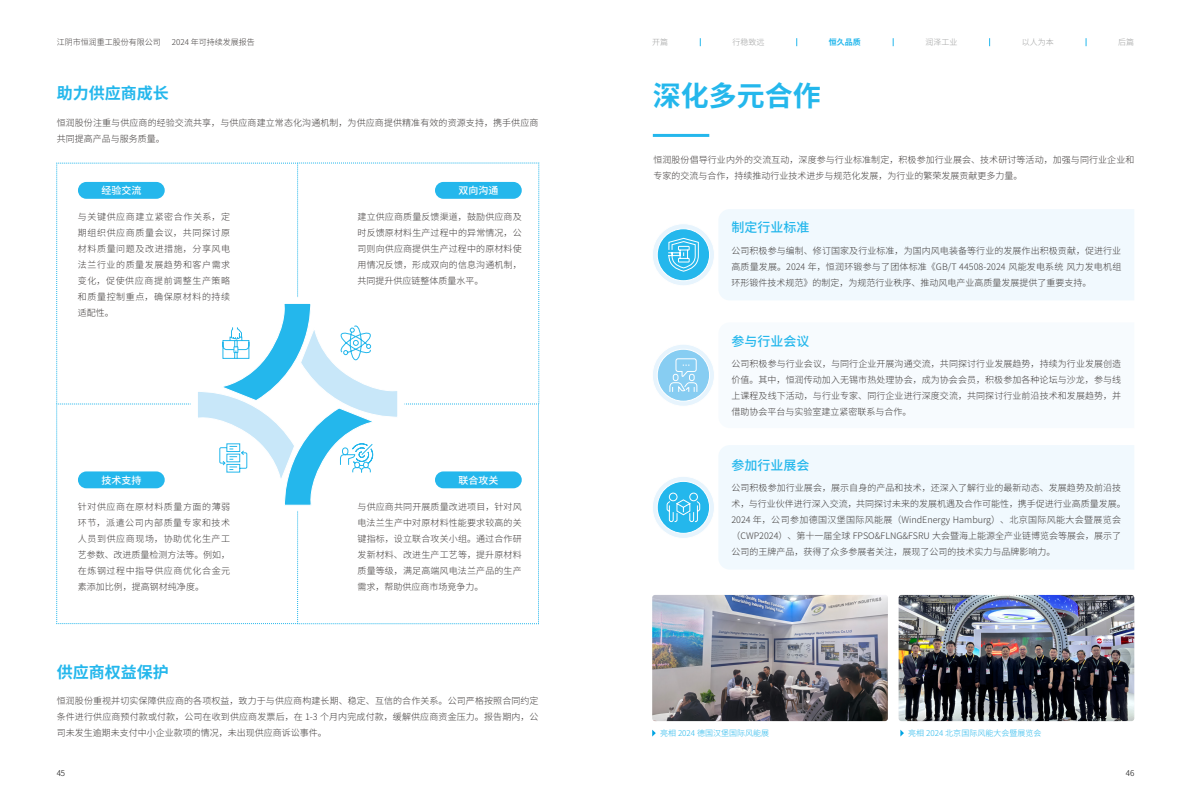
<style>
.page{position:relative;width:1191px;height:808px;background:#fff}
.page>*{position:absolute;margin:0;border:0;box-sizing:border-box;transform-origin:0 0}
.t1{font:700 28px "Source Han Sans CN";color:#24b7ec}
.t2{font:700 16px "Source Han Sans CN";color:#24b7ec}
.t3{font:500 13px "Source Han Sans CN";color:#24b7ec}
.t4{font:500 10px "Source Han Sans CN";color:#fff}
.t5{font:300 9px/16px "Source Han Sans CN";letter-spacing:.01em;color:#3e3a39;text-align:justify}
.t6{font:300 8px "Source Han Sans CN";color:#24b7ec}
.t7{font:300 8px "Source Han Sans CN";color:#3e3a39}
.t8{font:300 8px "Source Han Sans CN";color:#9fa0a0}
.t9{font:300 8px "Source Han Sans CN";color:#000}
.t10{font:700 8px "Source Han Sans CN";color:#24b7ec}
</style>
<div class="page">
<hr style="left:653px;top:134px;width:56px;height:3px;background:#24b7ec">
<div style="left:719px;top:209px;width:415px;height:91px;background:#f1f9fe"></div>
<div style="left:652px;top:224px;width:62px;height:62px;background:#e7f4fd;border-radius:50%"></div>
<div style="left:652px;top:224px;width:62px;height:62px;border:1px solid #fff;border-radius:50%"></div>
<div style="left:657px;top:229px;width:52px;height:52px;background:#24b7ec;border-radius:50%"></div>
<div style="left:657px;top:229px;width:52px;height:52px;border:1px solid #fff;border-radius:50%"></div>
<svg style="left:668px;top:238px;width:31px;height:34px"></svg>
<div style="left:719px;top:445px;width:415px;height:124px;background:#f1f9fe"></div>
<div style="left:652px;top:476px;width:62px;height:62px;background:#e7f4fd;border-radius:50%"></div>
<div style="left:652px;top:476px;width:62px;height:62px;border:1px solid #fff;border-radius:50%"></div>
<div style="left:657px;top:481px;width:52px;height:52px;background:#24b7ec;border-radius:50%"></div>
<div style="left:657px;top:481px;width:52px;height:52px;border:1px solid #fff;border-radius:50%"></div>
<svg style="left:666px;top:493px;width:34px;height:29px"></svg>
<div style="left:652px;top:344px;width:62px;height:62px;background:#e7f4fd;border-radius:50%"></div>
<div style="left:652px;top:344px;width:62px;height:62px;border:1px solid #fff;border-radius:50%"></div>
<div style="left:657px;top:349px;width:52px;height:52px;background:#87cdf2;border-radius:50%"></div>
<div style="left:657px;top:349px;width:52px;height:52px;border:1px solid #fff;border-radius:50%"></div>
<svg style="left:669px;top:358px;width:28px;height:34px"></svg>
<img style="left:652px;top:595px;width:236px;height:126px">
<img style="left:898px;top:595px;width:236px;height:126px">
<svg style="left:652px;top:730px;width:4px;height:6px"></svg>
<svg style="left:900px;top:730px;width:4px;height:6px"></svg>
<svg style="left:57px;top:163px;width:482px;height:461px"></svg>
<svg style="left:297px;top:163px;width:242px;height:241px"></svg>
<div style="left:78px;top:471px;width:87px;height:17px;background:#24b7ec;border-radius:8px"></div>
<div style="left:78px;top:182px;width:87px;height:17px;background:#24b7ec;border-radius:8px"></div>
<div style="left:435px;top:471px;width:87px;height:17px;background:#24b7ec;border-radius:8px"></div>
<div style="left:435px;top:182px;width:87px;height:17px;background:#24b7ec;border-radius:8px"></div>
<p class="t7" style="left:57px;top:38px;width:105px">江阴市恒润重工股份有限公司</p>
<p class="t7" style="left:172px;top:38px;width:85px">2024 年可持续发展报告</p>
<p class="t8" style="left:652px;top:38px;width:17px">开篇</p>
<p class="t8" style="left:732px;top:38px;width:33px">行稳致远</p>
<p class="t10" style="left:829px;top:38px;width:33px">恒久品质</p>
<p class="t8" style="left:925px;top:38px;width:33px">润泽工业</p>
<p class="t8" style="left:1021px;top:38px;width:33px">以人为本</p>
<p class="t8" style="left:1118px;top:38px;width:17px">后篇</p>
<h2 class="t2" style="left:57px;top:84px;width:113px">助力供应商成长</h2>
<p class="t5" style="left:57px;top:115px;width:483px">恒润股份注重与供应商的经验交流共享，与供应商建立常态化沟通机制，为供应商提供精准有效的资源支持，携手供应商共同提高产品与服务质量。</p>
<p class="t4" style="left:101px;top:185px;width:41px">经验交流</p>
<p class="t5" style="left:78px;top:209px;width:154px">与关键供应商建立紧密合作关系，定期组织供应商质量会议，共同探讨原材料质量问题及改进措施，分享风电法兰行业的质量发展趋势和客户需求变化，促使供应商提前调整生产策略和质量控制重点，确保原材料的持续适配性。</p>
<p class="t4" style="left:101px;top:474px;width:41px">技术支持</p>
<p class="t5" style="left:78px;top:499px;width:154px">针对供应商在原材料质量方面的薄弱环节，派遣公司内部质量专家和技术人员到供应商现场，协助优化生产工艺参数、改进质量检测方法等。例如，在炼钢过程中指导供应商优化合金元素添加比例，提高钢材纯净度。</p>
<p class="t4" style="left:458px;top:185px;width:41px">双向沟通</p>
<p class="t5" style="left:357px;top:209px;width:166px">建立供应商质量反馈渠道，鼓励供应商及时反馈原材料生产过程中的异常情况，公司则向供应商提供生产过程中的原材料使用情况反馈，形成双向的信息沟通机制，共同提升供应链整体质量水平。</p>
<p class="t4" style="left:458px;top:474px;width:41px">联合攻关</p>
<p class="t5" style="left:357px;top:499px;width:166px">与供应商共同开展质量改进项目，针对风电法兰生产中对原材料性能要求较高的关键指标，设立联合攻关小组。通过合作研发新材料、改进生产工艺等，提升原材料质量等级，满足高端风电法兰产品的生产需求，帮助供应商市场竞争力。</p>
<h2 class="t2" style="left:57px;top:663px;width:113px">供应商权益保护</h2>
<p class="t5" style="left:57px;top:693px;width:483px">恒润股份重视并切实保障供应商的各项权益，致力于与供应商构建长期、稳定、互信的合作关系。公司严格按照合同约定条件进行供应商预付款或付款，公司在收到供应商发票后，在 1-3 个月内完成付款，缓解供应商资金压力。报告期内，公司未发生逾期未支付中小企业款项的情况，未出现供应商诉讼事件。</p>
<h1 class="t1" style="left:653px;top:80px;width:169px">深化多元合作</h1>
<p class="t5" style="left:653px;top:152px;width:482px">恒润股份倡导行业内外的交流互动，深度参与行业标准制定，积极参加行业展会、技术研讨等活动，加强与同行业企业和专家的交流与合作，持续推动行业技术进步与规范化发展，为行业的繁荣发展贡献更多力量。</p>
<h3 class="t3" style="left:731px;top:220px;width:79px">制定行业标准</h3>
<p class="t5" style="left:731px;top:243px;width:391px">公司积极参与编制、修订国家及行业标准，为国内风电装备等行业的发展作出积极贡献，促进行业高质量发展。2024 年，恒润环锻参与了团体标准《GB/T 44508-2024 风能发电系统 风力发电机组环形锻件技术规范》的制定，为规范行业秩序、推动风电产业高质量发展提供了重要支持。</p>
<h3 class="t3" style="left:731px;top:333px;width:79px">参与行业会议</h3>
<p class="t5" style="left:731px;top:356px;width:391px">公司积极参与行业会议，与同行企业开展沟通交流，共同探讨行业发展趋势，持续为行业发展创造价值。其中，恒润传动加入无锡市热处理协会，成为协会会员，积极参加各种论坛与沙龙，参与线上课程及线下活动，与行业专家、同行企业进行深度交流，共同探讨行业前沿技术和发展趋势，并借助协会平台与实验室建立紧密联系与合作。</p>
<h3 class="t3" style="left:731px;top:458px;width:79px">参加行业展会</h3>
<p class="t5" style="left:731px;top:480px;width:396px;text-align:left">公司积极参加行业展会，展示自身的产品和技术，还深入了解行业的最新动态、发展趋势及前沿技术，与行业伙伴进行深入交流，共同探讨未来的发展机遇及合作可能性，携手促进行业高质量发展。2024 年，公司参加德国汉堡国际风能展（WindEnergy Hamburg）、北京国际风能大会暨展览会（CWP2024）、第十一届全球 FPSO&amp;FLNG&amp;FSRU 大会暨海上能源全产业链博览会等展会，展示了公司的王牌产品，获得了众多参展者关注，展现了公司的技术实力与品牌影响力。</p>
<p class="t6" style="left:660px;top:729px;width:111px">亮相 2024 德国汉堡国际风能展</p>
<p class="t6" style="left:908px;top:729px;width:135px">亮相 2024 北京国际风能大会暨展览会</p>
<p class="t9" style="left:57px;top:769px;width:10px">45</p>
<p class="t9" style="left:1125px;top:769px;width:10px">46</p>
</div>
